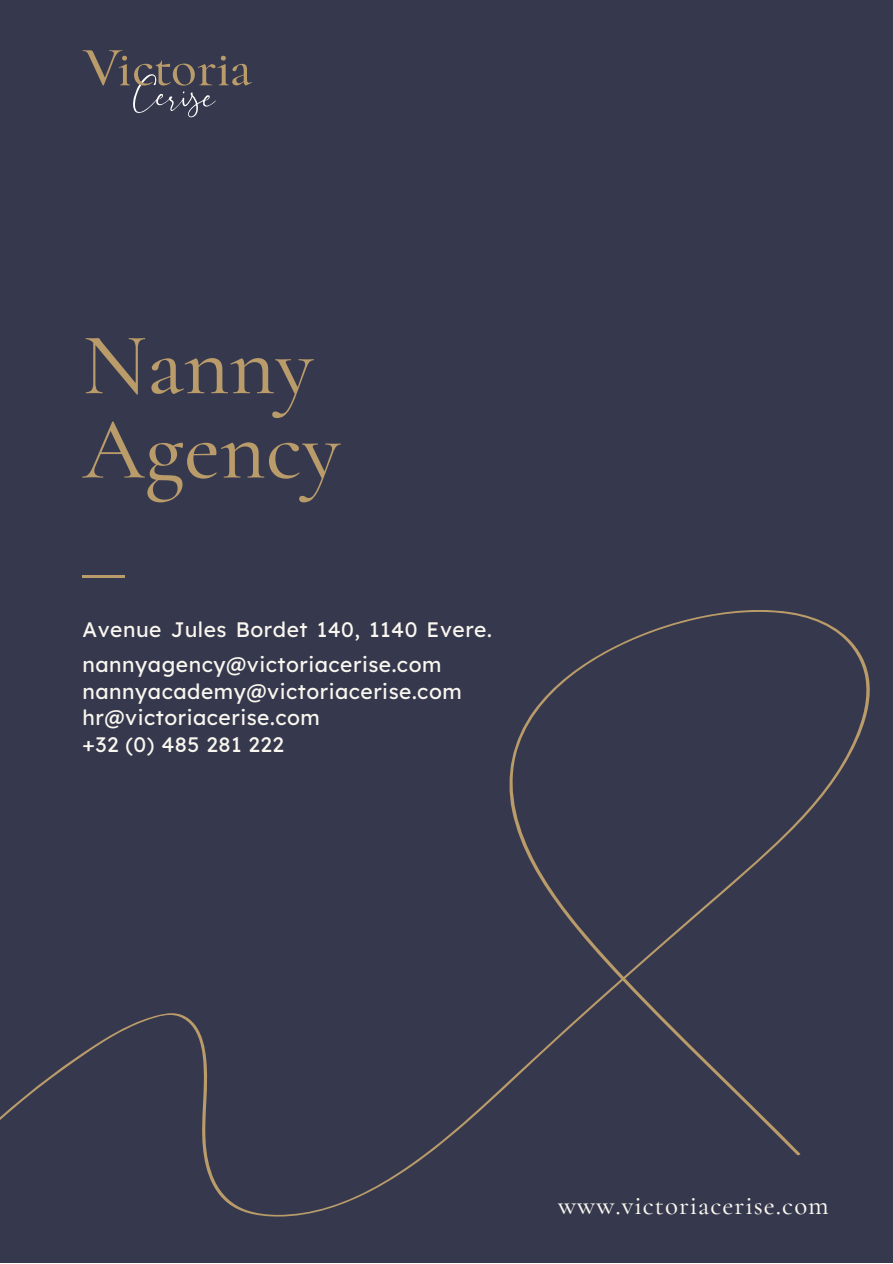
<style>
.page{position:relative;width:893px;height:1264px;background:#fff}
.page>*{position:absolute;margin:0;border:0;box-sizing:border-box;transform-origin:0 0}
.t1{font:500 88.2px/84.3px "Cormorant Garamond";color:#ba9b6a}
.t2{font:500 26.85px "Cormorant Garamond";letter-spacing:.04em;color:#faf7f0}
.t3{font:21px/34.8px "Lexend";letter-spacing:.025em;color:#faf7f0}
</style>
<div class="page">
<div style="left:0;top:0;width:892px;height:1262px;background:#36394d"></div>
<hr style="left:82px;top:575px;width:43px;height:3px;background:#ba9b6a">
<svg style="left:0;top:610px;width:869px;height:606px"></svg>
<svg style="left:83px;top:50px;width:169px;height:67px"></svg>
<p class="t1" style="left:82px;top:323px;width:259px">Nanny<br>Agency</p>
<p class="t3" style="left:82px;top:612px;width:411px">Avenue Jules Bordet 140, 1140 Evere. nannyagency@victoriacerise.com</p>
<p class="t3" style="left:82px;top:674px;width:380px">nannyacademy@victoriacerise.com</p>
<p class="t3" style="left:82px;top:700px;width:239px">hr@victoriacerise.com</p>
<p class="t3" style="left:82px;top:727px;width:203px">+32 (0) 485 281 222</p>
<p class="t2" style="left:558px;top:1189px;width:272px">www.victoriacerise.com</p>
</div>
